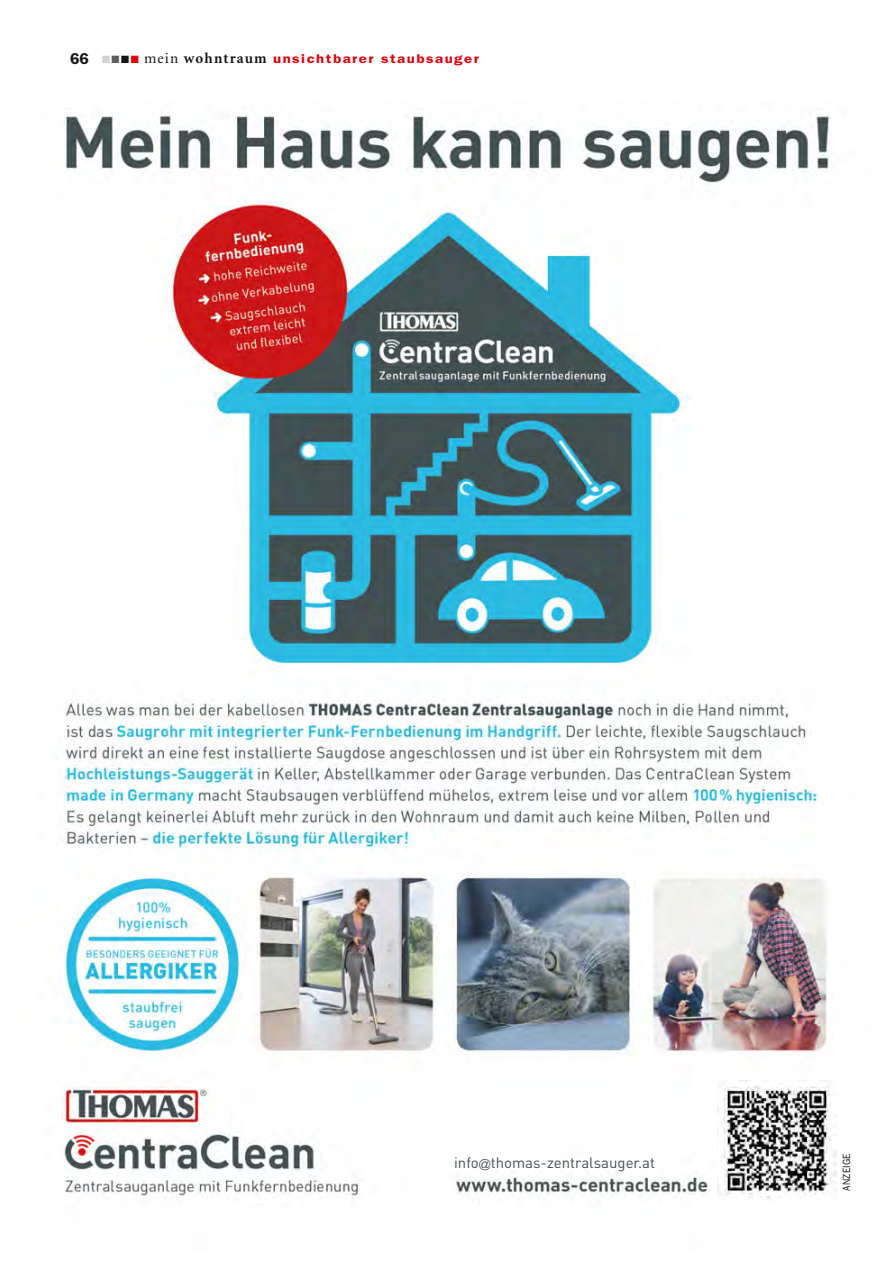
<style>
.page{position:relative;width:893px;height:1263px;background:#fff}
.page>*{position:absolute;margin:0;border:0;box-sizing:border-box;transform-origin:0 0}
.t1{font:600 15.75px "ITC Franklin Gothic Std";color:#171615}
.t2{font:15px "DIN";color:#435052}
.t3{font:600 12.75px "ITC Franklin Gothic Std";letter-spacing:.1em;color:#e3000a;scale:1.18 1}
.t4{font:10.5px "ITC Franklin Gothic Std";letter-spacing:.025em;color:#171615;scale:.9 1}
.s1{font-family:"Zipf Dingbits";font-weight:400;font-size:10.5px;color:#d1d1d0}
.s2{font-family:"Zipf Dingbits";font-weight:400;font-size:10.5px;color:#5d5c5b}
.s3{font-family:"Zipf Dingbits";font-weight:400;font-size:10.5px;color:#171615}
.s4{font-family:"Zipf Dingbits";font-weight:400;font-size:10.5px}
.s5{font-family:"Minion";font-weight:400;font-size:15px;color:#171615}
.s6{font-family:"Minion";font-weight:700;font-size:15px;color:#171615}
.s7{font-family:"Akzidenz Grotesk";font-weight:300}
</style>
<div class="page">
<img style="left:60px;top:114px;width:777px;height:1084px">
<img style="left:717px;top:1081px;width:119px;height:118px">
<p class="t1" style="left:70px;top:53px;width:20px">66</p>
<p class="t3" style="left:102px;top:54px;width:321px"><span class="s1">N</span><span class="s2">N</span><span class="s3">N</span><span class="s4">N</span> <span class="s5">mein</span> <span class="s6">wohntraum</span> unsichtbarer staubsauger</p>
<p class="t2" style="left:454px;top:1154px;width:202px">info<span class="s7">@</span>thomas-zentralsauger.at</p>
<p class="t4" style="left:843px;top:1191px;width:43px;rotate:-90deg">ANZEIGE</p>
</div>
